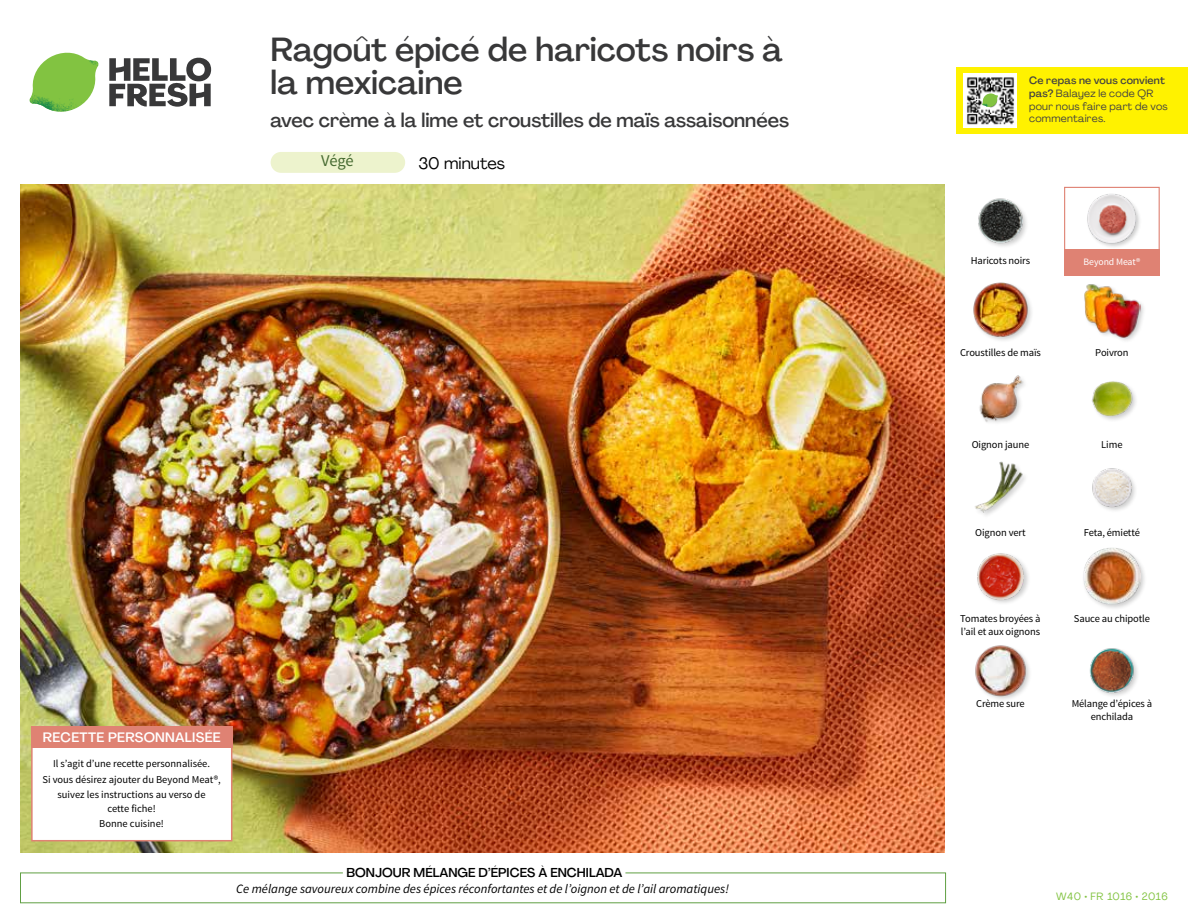
<style>
.page{position:relative;width:1188px;height:918px;background:#fff}
.page>*{position:absolute;margin:0;border:0;box-sizing:border-box;transform-origin:0 0}
.t1{font:500 33px/33px "Agrandir";color:#383839}
.t2{font:500 19.5px "Agrandir";color:#383839}
.t3{font:16.5px "Agrandir";color:#000}
.t4{font:16.5px "Source Sans Pro";color:#476b32}
.t5{font:500 13.5px "Agrandir";letter-spacing:.02em;color:#fff}
.t6{font:italic 12.75px "Source Sans Pro";color:#000}
.t7{font:500 12.75px "Agrandir";color:#000}
.t8{font:10.5px/15.6px "Source Sans Pro";letter-spacing:-.01em;color:#000;text-align:center}
.t9{font:10.5px/12.8px "Agrandir";letter-spacing:.02em;color:#414042}
.t10{font:10.5px "Agrandir";letter-spacing:.05em;color:#82c341}
.t11{font:9.75px "Source Sans Pro";letter-spacing:-.01em;color:#fff}
.s1{font-weight:500}
</style>
<div class="page">
<svg style="left:109px;top:57px;width:102px;height:50px"></svg>
<svg style="left:34px;top:53px;width:62px;height:40px"></svg>
<img style="left:67px;top:53px;width:32px;height:26px">
<img style="left:33px;top:75px;width:59px;height:11px">
<img style="left:29px;top:79px;width:61px;height:33px">
<img style="left:65px;top:86px;width:27px;height:25px">
<div style="left:20px;top:873px;width:926px;height:30px;border:1px solid #609f43"></div>
<div style="left:343px;top:865px;width:282px;height:15px;background:#fff"></div>
<img style="left:21px;top:184px;width:924px;height:668px">
<div style="left:271px;top:152px;width:134px;height:21px;background:#edf3cd;border-radius:10px"></div>
<img style="left:1089px;top:648px;width:49px;height:48px">
<img style="left:975px;top:645px;width:54px;height:54px">
<div style="left:1082px;top:546px;width:65px;height:65px;background:#000;opacity:.2"></div>
<img style="left:1083px;top:547px;width:58px;height:58px">
<div style="left:976px;top:552px;width:55px;height:54px;background:#000;opacity:.2"></div>
<img style="left:976px;top:552px;width:50px;height:49px">
<img style="left:1092px;top:468px;width:43px;height:43px">
<img style="left:975px;top:461px;width:50px;height:54px">
<img style="left:1092px;top:381px;width:44px;height:39px">
<img style="left:979px;top:375px;width:45px;height:48px">
<div style="left:1083px;top:283px;width:63px;height:61px;background:#000;opacity:.2"></div>
<img style="left:1083px;top:283px;width:58px;height:55px">
<div style="left:973px;top:282px;width:61px;height:61px;background:#000;opacity:.2"></div>
<img style="left:973px;top:282px;width:56px;height:56px">
<div style="left:1086px;top:193px;width:56px;height:56px;background:#000;opacity:.2"></div>
<img style="left:1086px;top:193px;width:52px;height:51px">
<img style="left:978px;top:198px;width:49px;height:49px">
<div style="left:1064px;top:187px;width:96px;height:72px;border:1px solid #df8273"></div>
<div style="left:1064px;top:249px;width:96px;height:27px;background:#df8273"></div>
<div style="left:31px;top:726px;width:201px;height:115px;background:#fff;border:2px solid #df8273"></div>
<div style="left:31px;top:726px;width:202px;height:22px;background:#df8273"></div>
<div style="left:956px;top:67px;width:232px;height:67px;background:#fff200"></div>
<img style="left:964px;top:74px;width:52px;height:54px">
<svg style="left:982px;top:93px;width:16px;height:14px"></svg>
<h1 class="t1" style="left:271px;top:33px;width:514px">Ragoût épicé de haricots noirs à la mexicaine</h1>
<h2 class="t2" style="left:271px;top:108px;width:520px">avec crème à la lime et croustilles de maïs assaisonnées</h2>
<h3 class="t3" style="left:418px;top:153px;width:88px">30 minutes</h3>
<h3 class="t4" style="left:321px;top:151px;width:34px">Végé</h3>
<p class="t5" style="left:43px;top:729px;width:179px">RECETTE PERSONNALISÉE</p>
<p class="t8" style="left:42px;top:756px;width:180px">Il s’agit d’une recette personnalisée.<br>Si vous désirez ajouter du Beyond Meat®, suivez les instructions au verso de</p>
<p class="t8" style="left:99px;top:801px;width:66px">cette fiche!<br>Bonne cuisine!</p>
<p class="t7" style="left:347px;top:864px;width:277px">BONJOUR MÉLANGE D’ÉPICES À ENCHILADA</p>
<p class="t6" style="left:236px;top:881px;width:494px">Ce mélange savoureux combine des épices réconfortantes et de l’oignon et de l’ail aromatiques!</p>
<p class="t9" style="left:1029px;top:74px;width:140px"><span class="s1">Ce repas ne vous convient pas?</span> Balayez le code QR pour nous faire part de vos commentaires.</p>
<p class="t8" style="left:971px;top:253px;width:61px">Haricots noirs</p>
<p class="t8" style="left:960px;top:345px;width:82px">Croustilles de maïs</p>
<p class="t11" style="left:1084px;top:256px;width:58px">Beyond Meat®</p>
<p class="t8" style="left:1095px;top:345px;width:35px">Poivron</p>
<p class="t8" style="left:972px;top:437px;width:59px">Oignon jaune</p>
<p class="t8" style="left:1101px;top:437px;width:23px">Lime</p>
<p class="t8" style="left:975px;top:525px;width:52px">Oignon vert</p>
<p class="t8" style="left:1084px;top:525px;width:58px">Feta, émietté</p>
<p class="t8" style="left:960px;top:612px;width:82px;line-height:13.5px;text-align:left">Tomates broyées à l’ail et aux oignons</p>
<p class="t8" style="left:1074px;top:610px;width:78px">Sauce au chipotle</p>
<p class="t8" style="left:976px;top:696px;width:50px">Crème sure</p>
<p class="t8" style="left:1072px;top:697px;width:82px;line-height:13.5px">Mélange d’épices à enchilada</p>
<p class="t10" style="left:1056px;top:890px;width:113px">W40 • FR 1016 • 2016</p>
</div>
